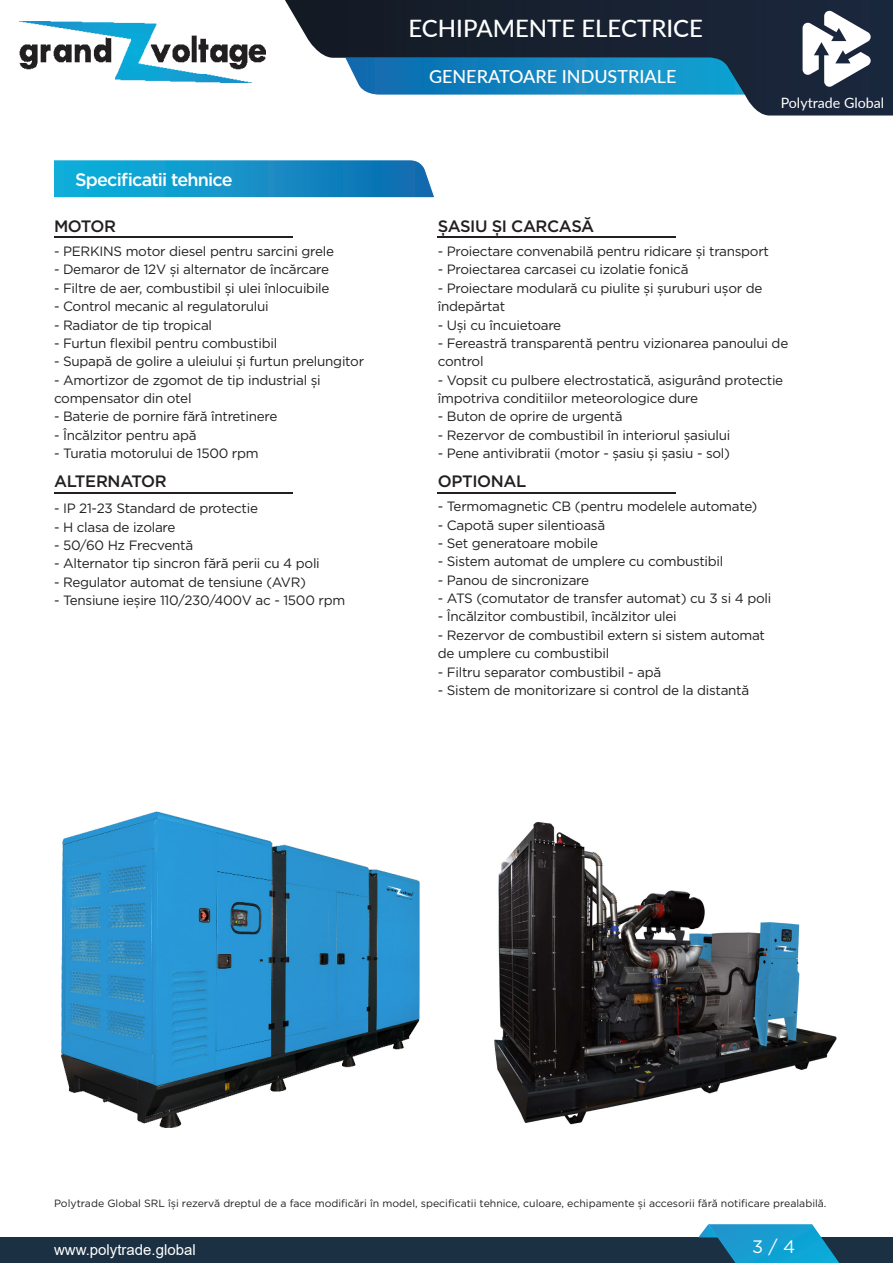
<style>
.page{position:relative;width:893px;height:1263px;background:#fff}
.page>*{position:absolute;margin:0;border:0;box-sizing:border-box;transform-origin:0 0}
.t1{font:500 24px "Lato";color:#fff}
.t2{font:500 18px "Lato";color:#fff}
.t3{font:500 18px "Gotham";letter-spacing:-.045em;color:#fff}
.t4{font:18px "Gotham";color:#fff}
.t5{font:500 16.5px "Gotham";letter-spacing:-.025em;color:#231f20}
.t6{font:15px "Arial";color:#fff}
.t7{font:14.25px "Lato";color:#fff}
.t8{font:13.5px "Gotham";letter-spacing:-.02em;color:#231f20}
.t9{font:10.5px "Gotham";color:#231f20}
</style>
<div class="page">
<div style="left:0;top:1237px;width:893px;height:26px;background:#1b3042"></div>
<svg style="left:698px;top:1224px;width:141px;height:39px"></svg>
<svg style="left:285px;top:0;width:608px;height:116px"></svg>
<svg style="left:345px;top:11px;width:548px;height:84px;background:#27506c"></svg>
<img style="left:20px;top:22px;width:245px;height:60px">
<svg style="left:54px;top:160px;width:380px;height:37px;background:#1793c8"></svg>
<hr style="left:438px;top:492px;width:238px;height:2px;background:#231f20">
<hr style="left:54px;top:492px;width:238px;height:2px;background:#231f20">
<hr style="left:438px;top:236px;width:238px;height:2px;background:#231f20">
<hr style="left:54px;top:236px;width:238px;height:2px;background:#231f20">
<img style="left:494px;top:822px;width:343px;height:303px">
<img style="left:61px;top:811px;width:359px;height:317px">
<p class="t3" style="left:75px;top:168px;width:159px">Specificatii tehnice</p>
<p class="t5" style="left:54px;top:215px;width:64px">MOTOR</p>
<p class="t8" style="left:54px;top:243px;width:282px">- PERKINS motor diesel pentru sarcini grele</p>
<p class="t8" style="left:54px;top:261px;width:277px">- Demaror de 12V și alternator de încărcare</p>
<p class="t8" style="left:54px;top:279px;width:277px">- Filtre de aer, combustibil și ulei înlocuibile</p>
<p class="t8" style="left:54px;top:298px;width:216px">- Control mecanic al regulatorului</p>
<p class="t8" style="left:54px;top:316px;width:160px">- Radiator de tip tropical</p>
<p class="t8" style="left:54px;top:334px;width:225px">- Furtun flexibil pentru combustibil</p>
<p class="t8" style="left:54px;top:353px;width:312px">- Supapă de golire a uleiului și furtun prelungitor</p>
<p class="t8" style="left:54px;top:371px;width:268px">- Amortizor de zgomot de tip industrial și</p>
<p class="t8" style="left:54px;top:390px;width:139px">compensator din otel</p>
<p class="t8" style="left:54px;top:408px;width:225px">- Baterie de pornire fără întretinere</p>
<p class="t8" style="left:54px;top:426px;width:144px">- Încălzitor pentru apă</p>
<p class="t8" style="left:54px;top:445px;width:206px">- Turatia motorului de 1500 rpm</p>
<p class="t5" style="left:54px;top:471px;width:114px">ALTERNATOR</p>
<p class="t8" style="left:54px;top:500px;width:205px">- IP 21-23 Standard de protectie</p>
<p class="t8" style="left:54px;top:518px;width:123px">- H clasa de izolare</p>
<p class="t8" style="left:54px;top:537px;width:141px">- 50/60 Hz Frecventă</p>
<p class="t8" style="left:54px;top:555px;width:267px">- Alternator tip sincron fără perii cu 4 poli</p>
<p class="t8" style="left:54px;top:573px;width:254px">- Regulator automat de tensiune (AVR)</p>
<p class="t8" style="left:54px;top:592px;width:293px">- Tensiune ieșire 110/230/400V ac - 1500 rpm</p>
<h1 class="t1" style="left:408px;top:11px;width:296px">ECHIPAMENTE ELECTRICE</h1>
<h2 class="t2" style="left:429px;top:64px;width:249px">GENERATOARE INDUSTRIALE</h2>
<p class="t7" style="left:781px;top:93px;width:105px">Polytrade Global</p>
<p class="t5" style="left:438px;top:215px;width:158px">ȘASIU ȘI CARCASĂ</p>
<p class="t8" style="left:438px;top:243px;width:333px">- Proiectare convenabilă pentru ridicare și transport</p>
<p class="t8" style="left:438px;top:261px;width:252px">- Proiectarea carcasei cu izolatie fonică</p>
<p class="t8" style="left:438px;top:279px;width:326px">- Proiectare modulară cu piulite și șuruburi ușor de</p>
<p class="t8" style="left:438px;top:298px;width:69px">îndepărtat</p>
<p class="t8" style="left:438px;top:316px;width:125px">- Uși cu încuietoare</p>
<p class="t8" style="left:438px;top:334px;width:352px">- Fereastră transparentă pentru vizionarea panoului de</p>
<p class="t8" style="left:438px;top:353px;width:47px">control</p>
<p class="t8" style="left:438px;top:371px;width:347px">- Vopsit cu pulbere electrostatică, asigurând protectie</p>
<p class="t8" style="left:438px;top:390px;width:262px">împotriva conditiilor meteorologice dure</p>
<p class="t8" style="left:438px;top:408px;width:186px">- Buton de oprire de urgentă</p>
<p class="t8" style="left:438px;top:426px;width:294px">- Rezervor de combustibil în interiorul șasiului</p>
<p class="t8" style="left:438px;top:445px;width:294px">- Pene antivibratii (motor - șasiu și șasiu - sol)</p>
<p class="t5" style="left:438px;top:471px;width:90px">OPTIONAL</p>
<p class="t8" style="left:438px;top:498px;width:321px">- Termomagnetic CB (pentru modelele automate)</p>
<p class="t8" style="left:438px;top:516px;width:169px">- Capotă super silentioasă</p>
<p class="t8" style="left:438px;top:534px;width:162px">- Set generatoare mobile</p>
<p class="t8" style="left:438px;top:553px;width:287px">- Sistem automat de umplere cu combustibil</p>
<p class="t8" style="left:438px;top:571px;width:153px">- Panou de sincronizare</p>
<p class="t8" style="left:438px;top:590px;width:335px">- ATS (comutator de transfer automat) cu 3 si 4 poli</p>
<p class="t8" style="left:438px;top:608px;width:240px">- Încălzitor combustibil, încălzitor ulei</p>
<p class="t8" style="left:438px;top:626px;width:329px">- Rezervor de combustibil extern si sistem automat</p>
<p class="t8" style="left:438px;top:645px;width:173px">de umplere cu combustibil</p>
<p class="t8" style="left:438px;top:663px;width:225px">- Filtru separator combustibil - apă</p>
<p class="t8" style="left:438px;top:681px;width:313px">- Sistem de monitorizare si control de la distantă</p>
<p class="t9" style="left:54px;top:1197px;width:774px">Polytrade Global SRL își rezervă dreptul de a face modificări în model, specificatii tehnice, culoare, echipamente și accesorii fără notificare prealabilă.</p>
<p class="t6" style="left:54px;top:1240px;width:143px">www.polytrade.global</p>
<h2 class="t4" style="left:752px;top:1235px;width:45px">3 / 4</h2>
</div>
